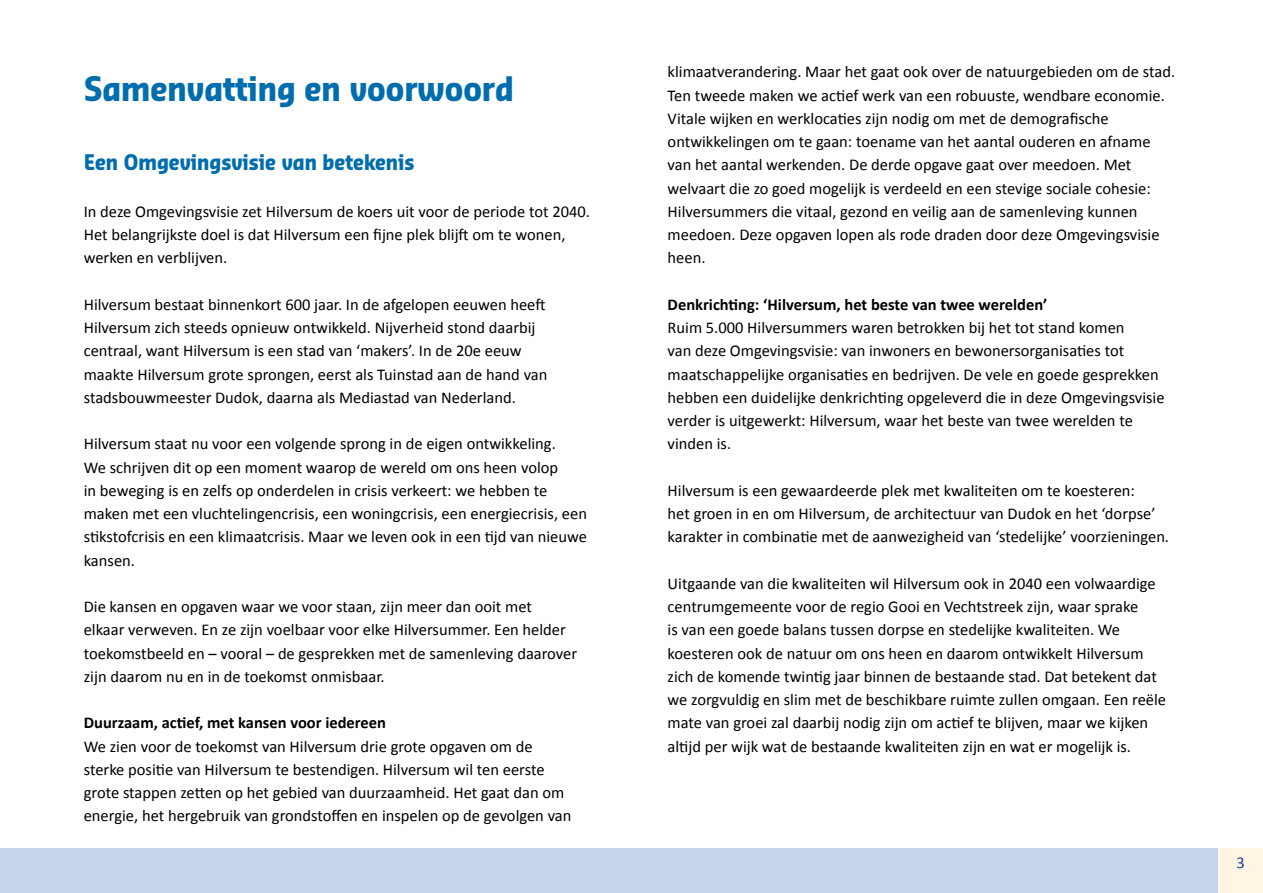
<style>
.page{position:relative;width:1263px;height:893px;background:#fff}
.page>*{position:absolute;margin:0;border:0;box-sizing:border-box;transform-origin:0 0}
.Kop_1{font:700 33px "Sansa Con Pro";color:#006dae}
.Kop_2{font:700 21px "Sansa Con Pro";color:#006dae}
.Broodtekst{font:16.5px/23.2px "Calibri";color:#000}
.Kop_4{font:700 16.5px "Calibri";color:#000}
.t1{font:16.5px "Calibri";color:#134395}
</style>
<div class="page">
<div style="left:0;top:848px;width:1218px;height:45px;background:#c7d3ea"></div>
<div style="left:1218px;top:848px;width:45px;height:45px;background:#fff5e2"></div>
<h1 class="Kop_1" style="left:84px;top:66px;width:431px">Samenvatting en voorwoord</h1>
<h2 class="Kop_2" style="left:84px;top:149px;width:332px">Een Omgevingsvisie van betekenis</h2>
<p class="Broodtekst" style="left:84px;top:199px;width:508px">In deze Omgevingsvisie zet Hilversum de koers uit voor de periode tot 2040.<br>Het belangrijkste doel is dat Hilversum een fijne plek blijft om te wonen, werken en verblijven.</p>
<p class="Broodtekst" style="left:84px;top:292px;width:465px">Hilversum bestaat binnenkort 600 jaar. In de afgelopen eeuwen heeft Hilversum zich steeds opnieuw ontwikkeld. Nijverheid stond daarbij centraal, want Hilversum is een stad van ‘makers’. In de 20e eeuw maakte Hilversum grote sprongen, eerst als Tuinstad aan de hand van stadsbouwmeester Dudok, daarna als Mediastad van Nederland.</p>
<p class="Broodtekst" style="left:84px;top:432px;width:505px">Hilversum staat nu voor een volgende sprong in de eigen ontwikkeling.<br>We schrijven dit op een moment waarop de wereld om ons heen volop<br>in beweging is en zelfs op onderdelen in crisis verkeert: we hebben te maken met een vluchtelingencrisis, een woningcrisis, een energiecrisis, een stikstofcrisis en een klimaatcrisis. Maar we leven ook in een tijd van nieuwe kansen.</p>
<p class="Broodtekst" style="left:84px;top:594px;width:495px">Die kansen en opgaven waar we voor staan, zijn meer dan ooit met<br>elkaar verweven. En ze zijn voelbaar voor elke Hilversummer. Een helder toekomstbeeld en – vooral – de gesprekken met de samenleving daarover zijn daarom nu en in de toekomst onmisbaar.</p>
<h4 class="Kop_4" style="left:84px;top:711px;width:304px">Duurzaam, actief, met kansen voor iedereen</h4>
<p class="Broodtekst" style="left:84px;top:734px;width:489px">We zien voor de toekomst van Hilversum drie grote opgaven om de sterke positie van Hilversum te bestendigen. Hilversum wil ten eerste grote stappen zetten op het gebied van duurzaamheid. Het gaat dan om energie, het hergebruik van grondstoffen en inspelen op de gevolgen van</p>
<p class="Broodtekst" style="left:668px;top:60px;width:509px">klimaatverandering. Maar het gaat ook over de natuurgebieden om de stad.<br>Ten tweede maken we actief werk van een robuuste, wendbare economie.<br>Vitale wijken en werklocaties zijn nodig om met de demografische ontwikkelingen om te gaan: toename van het aantal ouderen en afname van het aantal werkenden. De derde opgave gaat over meedoen. Met welvaart die zo goed mogelijk is verdeeld en een stevige sociale cohesie:<br>Hilversummers die vitaal, gezond en veilig aan de samenleving kunnen meedoen. Deze opgaven lopen als rode draden door deze Omgevingsvisie heen.</p>
<h4 class="Kop_4" style="left:668px;top:293px;width:381px">Denkrichting: ‘Hilversum, het beste van twee werelden’</h4>
<p class="Broodtekst" style="left:668px;top:315px;width:498px">Ruim 5.000 Hilversummers waren betrokken bij het tot stand komen<br>van deze Omgevingsvisie: van inwoners en bewonersorganisaties tot maatschappelijke organisaties en bedrijven. De vele en goede gesprekken hebben een duidelijke denkrichting opgeleverd die in deze Omgevingsvisie verder is uitgewerkt: Hilversum, waar het beste van twee werelden te vinden is.</p>
<p class="Broodtekst" style="left:668px;top:478px;width:503px">Hilversum is een gewaardeerde plek met kwaliteiten om te koesteren:<br>het groen in en om Hilversum, de architectuur van Dudok en het ‘dorpse’ karakter in combinatie met de aanwezigheid van ‘stedelijke’ voorzieningen.</p>
<p class="Broodtekst" style="left:668px;top:571px;width:500px">Uitgaande van die kwaliteiten wil Hilversum ook in 2040 een volwaardige centrumgemeente voor de regio Gooi en Vechtstreek zijn, waar sprake<br>is van een goede balans tussen dorpse en stedelijke kwaliteiten. We koesteren ook de natuur om ons heen en daarom ontwikkelt Hilversum zich de komende twintig jaar binnen de bestaande stad. Dat betekent dat we zorgvuldig en slim met de beschikbare ruimte zullen omgaan. Een reële mate van groei zal daarbij nodig zijn om actief te blijven, maar we kijken altijd per wijk wat de bestaande kwaliteiten zijn en wat er mogelijk is.</p>
<p class="t1" style="left:1236px;top:851px;width:10px">3</p>
</div>
